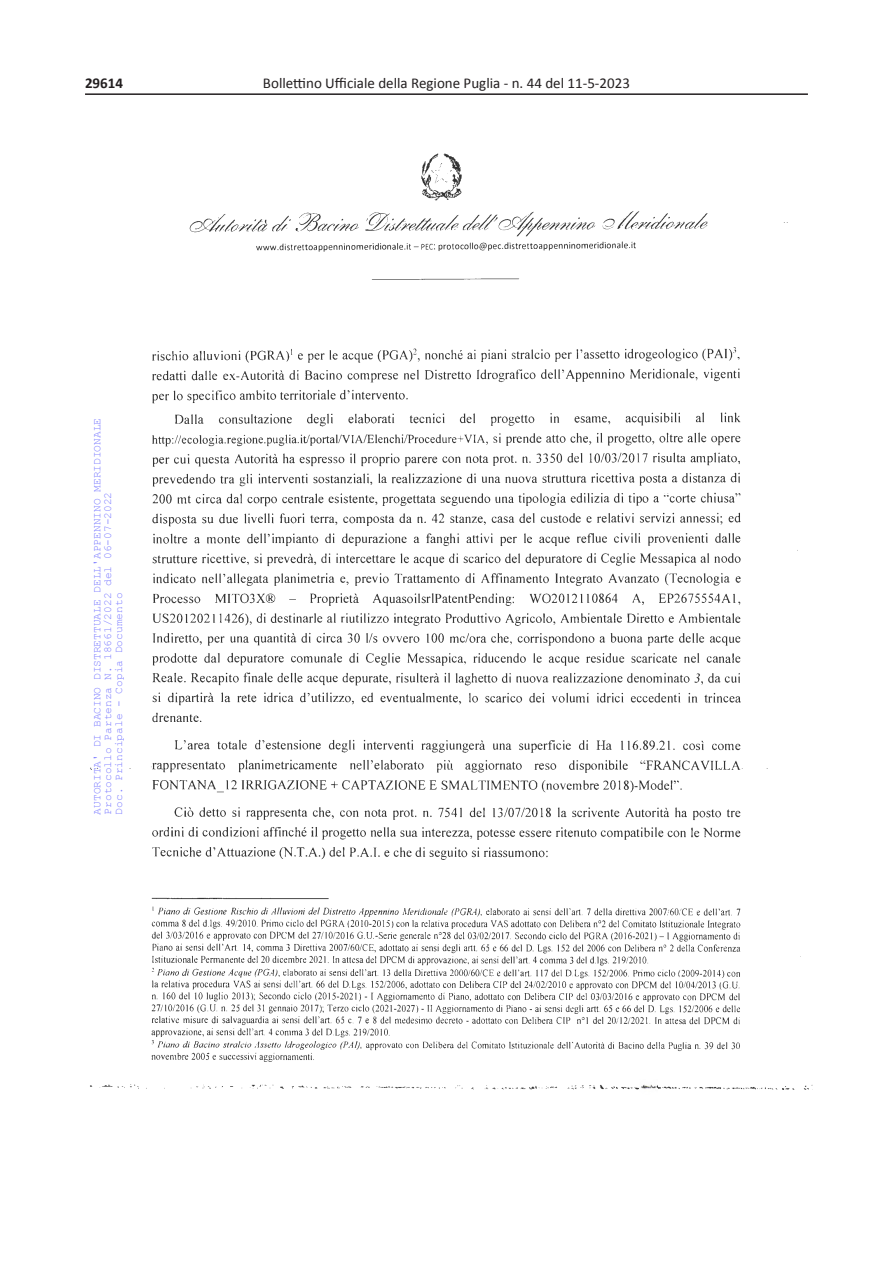
<style>
.page{position:relative;width:893px;height:1263px;background:#fff}
.page>*{position:absolute;margin:0;border:0;box-sizing:border-box;transform-origin:0 0}
.t1{font:15px "Calibri";color:#231f20}
.t2{font:700 15px "Calibri";color:#231f20}
.t3{font:10.95px/10.9px "Courier New";color:rgb(0 0 255/.5)}
</style>
<div class="page">
<hr style="left:85px;top:93px;width:723px;height:2px;background:#231f20">
<img style="left:90px;top:153px;width:723px;height:937px">
<img style="left:640px;top:1080px;width:17px;height:10px">
<h1 class="t2" style="left:85px;top:72px;width:40px">29614</h1>
<h1 class="t1" style="left:263px;top:74px;width:369px">Bollettino Ufficiale della Regione Puglia - n. 44 del 11-5-2023</h1>
<p class="t3" style="left:91px;top:815px;width:398px;rotate:-90deg">AUTORITA' DI BACINO DISTRETTUALE DELL'APPENNINO MERIDIONALE<br>Protocollo Partenza N. 18661/2022 del 06-07-2022<br>Doc. Principale - Copia Documento</p>
</div>
